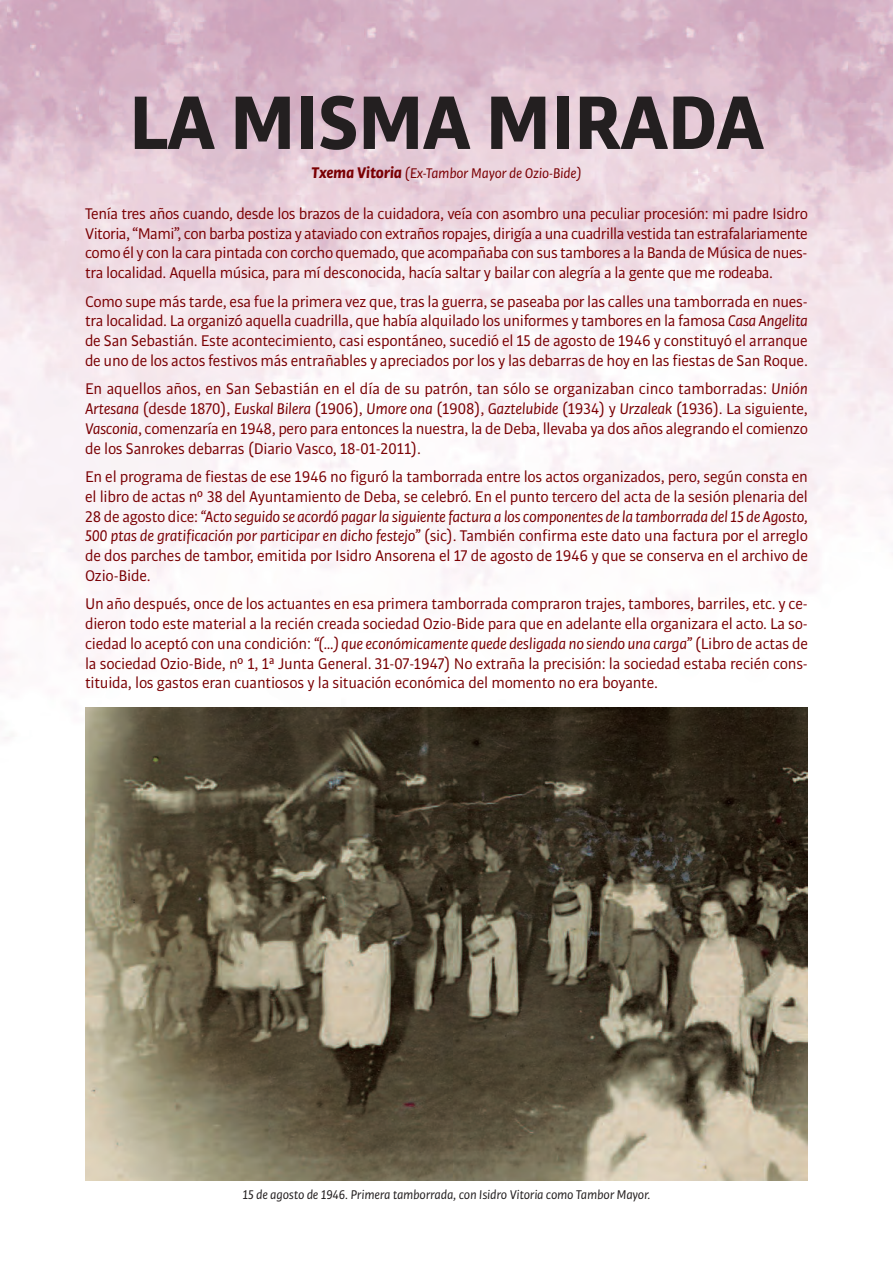
<style>
.page{position:relative;width:893px;height:1263px;background:#fff}
.page>*{position:absolute;margin:0;border:0;box-sizing:border-box;transform-origin:0 0}
.t1{font:700 81px "Bulo";letter-spacing:-.01em;color:#231f20}
.t2{font:16.5px/19.8px "Bulo";letter-spacing:-.015em;color:#7a0003;text-align:justify}
.t3{font:italic 15px "Bulo";letter-spacing:-.01em;color:#7a0003}
.t4{font:italic 13.5px "Bulo";letter-spacing:-.01em;color:#231f20}
.s1{font-weight:700;font-size:16.5px}
.s2{font-style:italic}
</style>
<div class="page">
<img style="left:85px;top:707px;width:723px;height:474px">
<h1 class="t1" style="left:129px;top:92px;width:637px">LA MISMA MIRADA</h1>
<p class="t3" style="left:312px;top:167px;width:271px"><span class="s1">Txema Vitoria</span> (Ex-Tambor Mayor de Ozio-Bide)</p>
<p class="t2" style="left:85px;top:205px;width:724px">Tenía tres años cuando, desde los brazos de la cuidadora, veía con asombro una peculiar procesión: mi padre Isidro Vitoria, “Mami”, con barba postiza y ataviado con extraños ropajes, dirigía a una cuadrilla vestida tan estrafalariamente como él y con la cara pintada con corcho quemado, que acompañaba con sus tambores a la Banda de Música de nues&shy;tra localidad. Aquella música, para mí desconocida, hacía saltar y bailar con alegría a la gente que me rodeaba.</p>
<p class="t2" style="left:85px;top:292px;width:724px">Como supe más tarde, esa fue la primera vez que, tras la guerra, se paseaba por las calles una tamborrada en nues&shy;tra localidad. La organizó aquella cuadrilla, que había alquilado los uniformes y tambores en la famosa <span class="s2">Casa Angelita </span>de San Sebastián. Este acontecimiento, casi espontáneo, sucedió el 15 de agosto de 1946 y constituyó el arranque de uno de los actos festivos más entrañables y apreciados por los y las debarras de hoy en las fiestas de San Roque.</p>
<p class="t2" style="left:85px;top:380px;width:724px">En aquellos años, en San Sebastián en el día de su patrón, tan sólo se organizaban cinco tamborradas: <span class="s2">Unión Artesana</span> (desde 1870), <span class="s2">Euskal Bilera</span> (1906), <span class="s2">Umore ona</span> (1908), <span class="s2">Gaztelubide</span> (1934) y <span class="s2">Urzaleak</span> (1936). La siguiente, <span class="s2">Vasconia</span>, comenzaría en 1948, pero para entonces la nuestra, la de Deba, llevaba ya dos años alegrando el comienzo de los Sanrokes debarras (Diario Vasco, 18-01-2011).</p>
<p class="t2" style="left:85px;top:468px;width:724px">En el programa de fiestas de ese 1946 no figuró la tamborrada entre los actos organizados, pero, según consta en el libro de actas nº 38 del Ayuntamiento de Deba, se celebró. En el punto tercero del acta de la sesión plenaria del 28 de agosto dice: <span class="s2">“Acto seguido se acordó pagar la siguiente factura a los componentes de la tamborrada del 15 de Agosto, 500 ptas de gratificación por participar en dicho festejo”</span> (sic). También confirma este dato una factura por el arreglo de dos parches de tambor, emitida por Isidro Ansorena el 17 de agosto de 1946 y que se conserva en el archivo de Ozio-Bide.</p>
<p class="t2" style="left:85px;top:595px;width:724px">Un año después, once de los actuantes en esa primera tamborrada compraron trajes, tambores, barriles, etc. y ce&shy;dieron todo este material a la recién creada sociedad Ozio-Bide para que en adelante ella organizara el acto. La so&shy;ciedad lo aceptó con una condición: <span class="s2">“(…) que económicamente quede desligada no siendo una carga”</span> (Libro de actas de la sociedad Ozio-Bide, nº 1, 1ª Junta General. 31-07-1947) No extraña la precisión: la sociedad estaba recién cons&shy;tituida, los gastos eran cuantiosos y la situación económica del momento no era boyante.</p>
<p class="t4" style="left:242px;top:1189px;width:410px">15 de agosto de 1946. Primera tamborrada, con Isidro Vitoria como Tambor Mayor.</p>
</div>
